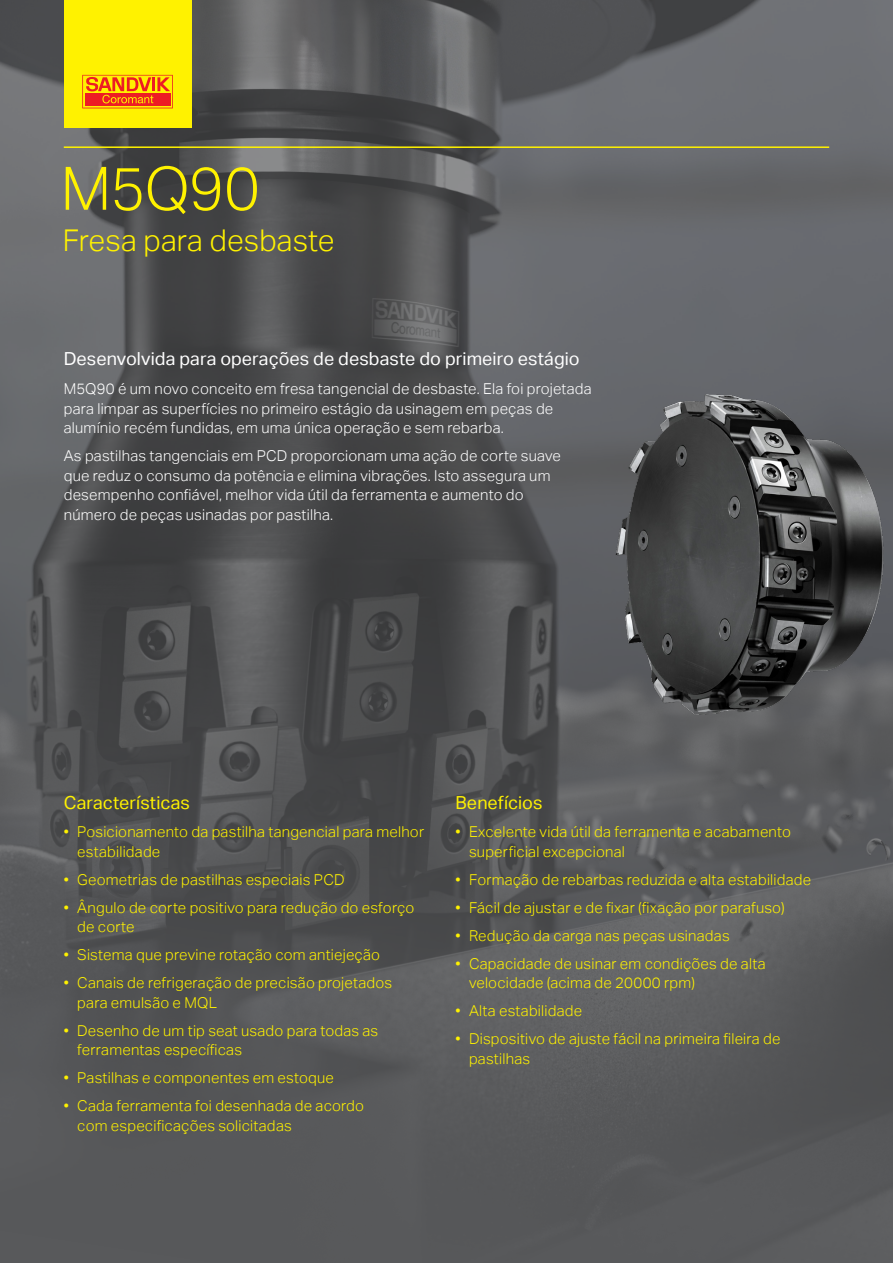
<style>
.page{position:relative;width:893px;height:1263px;background:#fff}
.page>*{position:absolute;margin:0;border:0;box-sizing:border-box;transform-origin:0 0}
.t1{font:300 60px "Aktiv Grotesk";letter-spacing:-.015em;color:#fff200}
.t2{font:300 30px "Aktiv Grotesk";letter-spacing:.005em;color:#fff200}
.t3{font:18px "Aktiv Grotesk";color:#fff}
.t4{font:18px "Aktiv Grotesk";letter-spacing:.005em;color:#fff200}
.t5{font:300 15px/19.5px "Aktiv Grotesk";letter-spacing:.015em;color:#fff200}
.t6{font:300 15px/19.5px "Aktiv Grotesk";letter-spacing:.015em;color:#fff}
</style>
<div class="page">
<img style="left:0;top:0;width:893px;height:1263px">
<div style="left:64px;top:0;width:127px;height:128px;background:#fff200"></div>
<svg style="left:82px;top:75px;width:91px;height:33px"></svg>
<img style="left:606px;top:391px;width:287px;height:328px">
<hr style="left:64px;top:146px;width:765px;height:2px;background:#fff200">
<h1 class="t1" style="left:61px;top:154px;width:200px">M5Q90</h1>
<h2 class="t2" style="left:63px;top:223px;width:273px">Fresa para desbaste</h2>
<p class="t3" style="left:64px;top:348px;width:517px">Desenvolvida para operações de desbaste do primeiro estágio</p>
<p class="t6" style="left:64px;top:379px;width:530px">M5Q90 é um novo conceito em fresa tangencial de desbaste. Ela foi projetada para limpar as superfícies no primeiro estágio da usinagem em peças de alumínio recém fundidas, em uma única operação e sem rebarba.</p>
<p class="t6" style="left:64px;top:446px;width:499px">As pastilhas tangenciais em PCD proporcionam uma ação de corte suave que reduz o consumo da potência e elimina vibrações. Isto assegura um desempenho confiável, melhor vida útil da ferramenta e aumento do número de peças usinadas por pastilha.</p>
<p class="t4" style="left:64px;top:793px;width:128px">Características</p>
<p class="t5" style="left:77px;top:822px;width:348px;text-indent:-14px">• Posicionamento da pastilha tangencial para melhor estabilidade</p>
<p class="t5" style="left:64px;top:870px;width:282px">• Geometrias de pastilhas especiais PCD</p>
<p class="t5" style="left:77px;top:898px;width:339px;text-indent:-14px">• Ângulo de corte positivo para redução do esforço de corte</p>
<p class="t5" style="left:64px;top:945px;width:318px">• Sistema que previne rotação com antiejeção</p>
<p class="t5" style="left:77px;top:973px;width:316px;text-indent:-14px">• Canais de refrigeração de precisão projetados para emulsão e MQL</p>
<p class="t5" style="left:77px;top:1021px;width:303px;text-indent:-14px">• Desenho de um tip seat usado para todas as ferramentas específicas</p>
<p class="t5" style="left:64px;top:1068px;width:272px">• Pastilhas e componentes em estoque</p>
<p class="t5" style="left:77px;top:1096px;width:288px;text-indent:-14px">• Cada ferramenta foi desenhada de acordo com especificações solicitadas</p>
<p class="t4" style="left:455px;top:793px;width:88px">Benefícios</p>
<p class="t5" style="left:469px;top:822px;width:323px;text-indent:-14px">• Excelente vida útil da ferramenta e acabamento superficial excepcional</p>
<p class="t5" style="left:455px;top:870px;width:357px">• Formação de rebarbas reduzida e alta estabilidade</p>
<p class="t5" style="left:455px;top:898px;width:331px">• Fácil de ajustar e de fixar (fixação por parafuso)</p>
<p class="t5" style="left:455px;top:926px;width:276px">• Redução da carga nas peças usinadas</p>
<p class="t5" style="left:469px;top:954px;width:298px;text-indent:-14px">• Capacidade de usinar em condições de alta velocidade (acima de 20000 rpm)</p>
<p class="t5" style="left:455px;top:1001px;width:128px">• Alta estabilidade</p>
<p class="t5" style="left:469px;top:1029px;width:313px;text-indent:-14px">• Dispositivo de ajuste fácil na primeira fileira de pastilhas</p>
</div>
